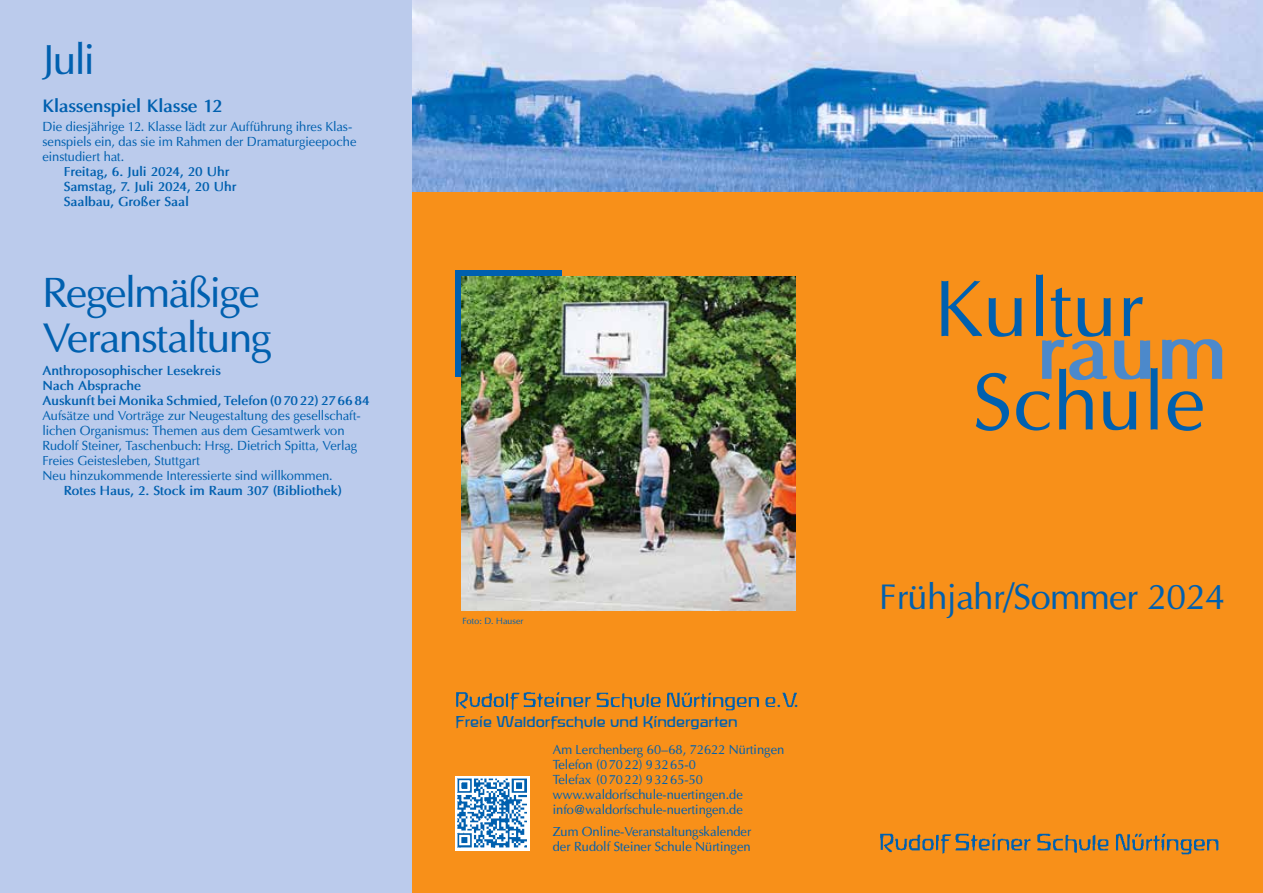
<style>
.page{position:relative;width:1263px;height:893px;background:#fff}
.page>*{position:absolute;margin:0;border:0;box-sizing:border-box;transform-origin:0 0}
.t1{font:80.1px "Optima";color:#0060af}
.t2{font:700 80.1px "Optima";color:#4c89cb}
.t3{font:42px/45px "Optima";letter-spacing:-.04em;color:#0060af}
.t4{font:35.7px "Optima";letter-spacing:-.015em;color:#0060af}
.t5{font:700 18px "Optima";letter-spacing:-.02em;color:#0060af}
.t6{font:16.35px "ROWEIDE";color:#0060af}
.t7{font:13.2px/15px "Optima";letter-spacing:-.005em;color:#0060af}
.t8{font:700 13.2px/15px "Optima";letter-spacing:-.01em;color:#0060af}
.t9{font:9px "Optima";letter-spacing:.005em;color:#0060af}
</style>
<div class="page">
<div style="left:0;top:0;width:412px;height:893px;background:#bbcbec"></div>
<div style="left:412px;top:191px;width:851px;height:702px;background:#f89019"></div>
<img style="left:880px;top:833px;width:339px;height:22px">
<img style="left:412px;top:0;width:851px;height:191px">
<svg style="left:455px;top:776px;width:74px;height:74px"></svg>
<img style="left:458px;top:779px;width:68px;height:69px">
<img style="left:456px;top:692px;width:342px;height:19px">
<div style="left:455px;top:270px;width:6px;height:106px;background:#0060af"></div>
<div style="left:455px;top:270px;width:106px;height:6px;background:#0060af"></div>
<img style="left:461px;top:276px;width:334px;height:334px">
<h2 class="t3" style="left:43px;top:37px;width:54px">Juli</h2>
<h3 class="t5" style="left:43px;top:95px;width:182px">Klassenspiel Klasse 12</h3>
<p class="t7" style="left:43px;top:119px;width:315px">Die diesjährige 12. Klasse lädt zur Aufführung ihres Klas&shy;senspiels ein, das sie im Rahmen der Dramaturgieepoche einstudiert hat.</p>
<p class="t8" style="left:64px;top:164px;width:174px">Freitag, 6. Juli 2024, 20 Uhr<br>Samstag, 7. Juli 2024, 20 Uhr<br>Saalbau, Großer Saal</p>
<h2 class="t3" style="left:43px;top:270px;width:231px">Regelmäßige<br>Veranstaltung</h2>
<p class="t8" style="left:43px;top:363px;width:329px">Anthroposophischer Lesekreis<br>Nach Absprache<br>Auskunft bei Monika Schmied, Telefon (07022) 276684</p>
<p class="t7" style="left:43px;top:408px;width:320px">Aufsätze und Vorträge zur Neugestaltung des gesellschaft&shy;lichen Organismus: Themen aus dem Gesamtwerk von Rudolf Steiner, Taschenbuch: Hrsg. Dietrich Spitta, Verlag Freies Geistesleben, Stuttgart<br>Neu hinzukommende Interessierte sind willkommen.</p>
<p class="t8" style="left:64px;top:483px;width:279px">Rotes Haus, 2. Stock im Raum 307 (Bibliothek)</p>
<p class="t9" style="left:462px;top:616px;width:62px">Foto: D. Hauser</p>
<p class="t6" style="left:456px;top:713px;width:284px">Freie Waldorfschule und Kindergarten</p>
<p class="t7" style="left:553px;top:742px;width:233px">Am Lerchenberg 60–68, 72622 Nürtingen<br>Telefon (07022) 93265-0<br>Telefax (07022) 93265-50 www.waldorfschule-nuertingen.de info@waldorfschule-nuertingen.de</p>
<p class="t7" style="left:553px;top:824px;width:200px">Zum Online-Veranstaltungskalender der Rudolf Steiner Schule Nürtingen</p>
<h1 class="t1" style="left:934px;top:260px;width:211px">Kultur</h1>
<h1 class="t2" style="left:1036px;top:303px;width:193px">raum</h1>
<h1 class="t1" style="left:973px;top:353px;width:234px">Schule</h1>
<h3 class="t4" style="left:879px;top:575px;width:348px">Frühjahr/Sommer 2024</h3>
</div>
